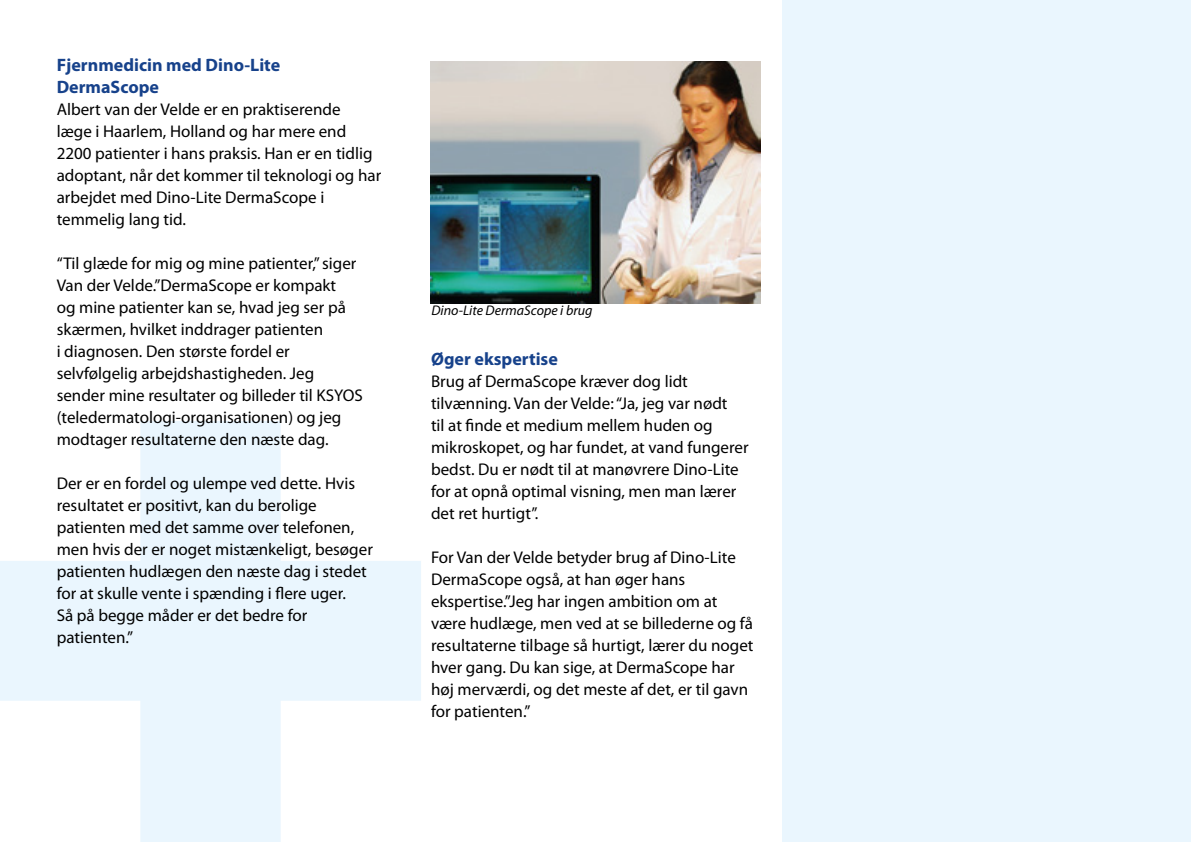
<style>
.page{position:relative;width:1191px;height:842px;background:#fff}
.page>*{position:absolute;margin:0;border:0;box-sizing:border-box;transform-origin:0 0}
.t1{font:700 18px/22px "Myriad Pro";color:#17428b}
.t2{font:17px/22px "Myriad Pro";color:#000}
.t3{font:italic 14px "Myriad Pro";color:#000}
</style>
<div class="page">
<svg style="left:0;top:421px;width:421px;height:421px;fill:#eaf6fe"></svg>
<img style="left:430px;top:61px;width:331px;height:243px">
<div style="left:782px;top:0;width:409px;height:842px;background:#eaf6fe"></div>
<p class="t1" style="left:57px;top:54px;width:225px">Fjernmedicin med Dino-Lite<br>DermaScope</p>
<p class="t2" style="left:57px;top:99px;width:326px">Albert van der Velde er en praktiserende<br>læge i Haarlem, Holland og har mere end 2200 patienter i hans praksis. Han er en tidlig adoptant, når det kommer til teknologi og har arbejdet med Dino-Lite DermaScope i temmelig lang tid.</p>
<p class="t2" style="left:57px;top:253px;width:308px">“Til glæde for mig og mine patienter,” siger Van der Velde.”DermaScope er kompakt<br>og mine patienter kan se, hvad jeg ser på skærmen, hvilket inddrager patienten<br>i diagnosen. Den største fordel er selvfølgelig arbejdshastigheden. Jeg sender mine resultater og billeder til KSYOS (teledermatologi-organisationen) og jeg modtager resultaterne den næste dag.</p>
<p class="t2" style="left:57px;top:473px;width:318px">Der er en fordel og ulempe ved dette. Hvis resultatet er positivt, kan du berolige patienten med det samme over telefonen, men hvis der er noget mistænkeligt, besøger patienten hudlægen den næste dag i stedet for at skulle vente i spænding i flere uger.<br>Så på begge måder er det bedre for patienten.”</p>
<p class="t3" style="left:431px;top:303px;width:163px">Dino-Lite DermaScope i brug</p>
<p class="t1" style="left:431px;top:348px;width:128px">Øger ekspertise</p>
<p class="t2" style="left:431px;top:371px;width:319px">Brug af DermaScope kræver dog lidt tilvænning. Van der Velde: “Ja, jeg var nødt<br>til at finde et medium mellem huden og mikroskopet, og har fundet, at vand fungerer bedst. Du er nødt til at manøvrere Dino-Lite for at opnå optimal visning, men man lærer det ret hurtigt”.</p>
<p class="t2" style="left:431px;top:547px;width:324px">For Van der Velde betyder brug af Dino-Lite DermaScope også, at han øger hans ekspertise.”Jeg har ingen ambition om at være hudlæge, men ved at se billederne og få resultaterne tilbage så hurtigt, lærer du noget hver gang. Du kan sige, at DermaScope har høj merværdi, og det meste af det, er til gavn for patienten.”</p>
</div>
